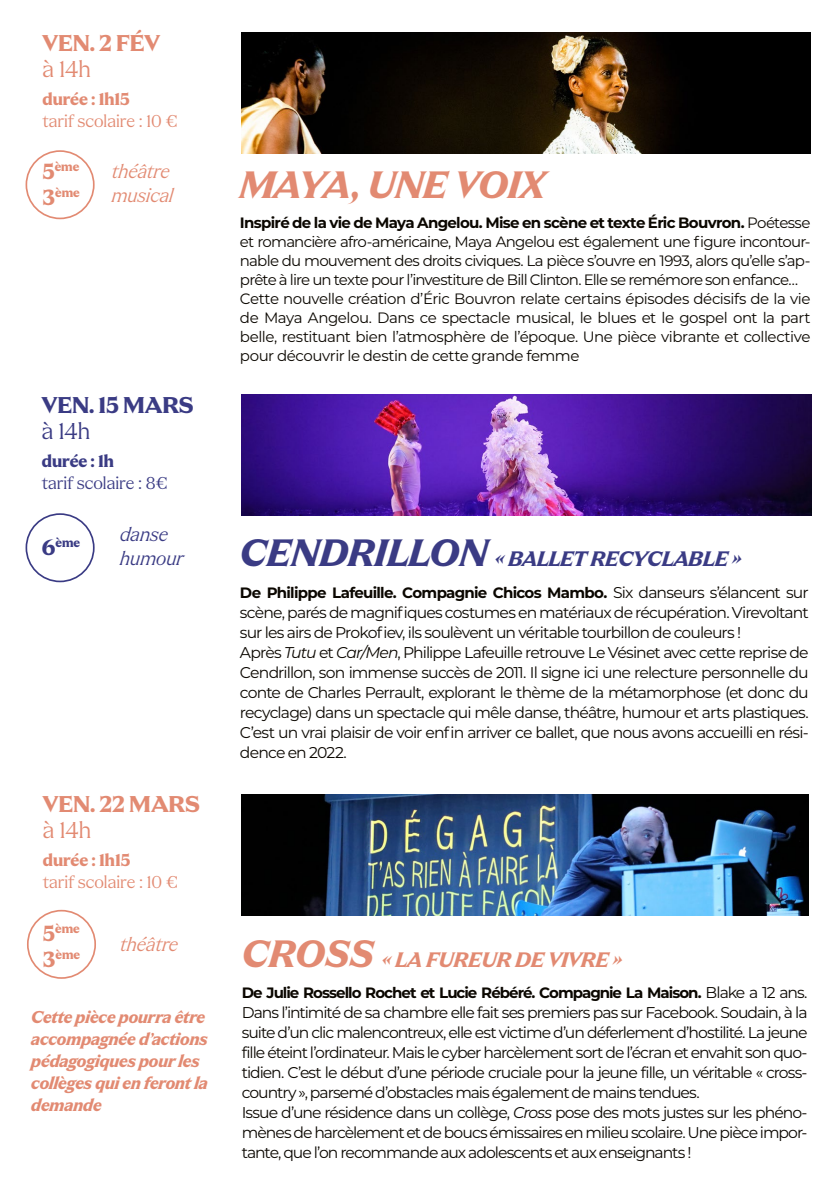
<style>
.page{position:relative;width:840px;height:1191px;background:#fff}
.page>*{position:absolute;margin:0;border:0;box-sizing:border-box;transform-origin:0 0}
.t1{font:italic 700 40px "Apris";letter-spacing:-.015em;color:#e28a72}
.t2{font:700 24px "Apris";color:#e28a72}
.t3{font:700 24px "Apris";color:#3a3b84}
.t4{font:24px "Apris";color:#e28a72}
.t5{font:24px "Apris";color:#3a3b84}
.t6{font:italic 700 22px "Apris";letter-spacing:-.015em;color:#3a3b84}
.t7{font:italic 700 22px "Apris";letter-spacing:.01em;color:#e28a72}
.t8{font:italic 20px/24px "Apris";color:#e28a72}
.t9{font:italic 20px/24px "Apris";color:#3a3b84}
.t10{font:italic 700 18px/22px "Apris";color:#e28a72}
.t11{font:18px "Apris";color:#e28a72}
.t12{font:700 18px "Apris";color:#e28a72}
.t13{font:18px "Apris";color:#3a3b84}
.t14{font:700 18px "Apris";color:#3a3b84}
.t15{font:15.6px/20px "Montserrat";letter-spacing:-.06em;color:#0b0700}
.t16{font:15px/19px "Montserrat";letter-spacing:-.04em;color:#0b0700}
.t17{font:700 15px "Montserrat";letter-spacing:-.06em;color:#0b0700}
.t18{font:700 13.4px/26px "Apris";color:#e28a72}
.t19{font:700 13.4px "Apris";color:#3a3b84}
.s1{font-size:23px}
.s2{font-weight:700}
.s3{font-size:40px}
.s4{font-weight:400;font-size:15.6px}
.s5{font-style:italic}
</style>
<div class="page">
<div style="left:26px;top:150px;width:69px;height:69px;border:2px solid #e28a72;border-radius:50%"></div>
<div style="left:27px;top:909px;width:69px;height:69px;border:2px solid #e28a72;border-radius:50%"></div>
<div style="left:26px;top:513px;width:69px;height:69px;border:2px solid #3a3b84;border-radius:50%"></div>
<img style="left:241px;top:33px;width:569px;height:120px">
<img style="left:242px;top:794px;width:566px;height:121px">
<img style="left:242px;top:395px;width:568px;height:120px">
<h2 class="t2" style="left:42px;top:28px;width:119px">VEN. 2 FÉV</h2>
<h2 class="t4" style="left:42px;top:55px;width:50px">à 14h</h2>
<p class="t12" style="left:42px;top:88px;width:89px">durée : 1h15</p>
<p class="t11" style="left:42px;top:110px;width:136px">tarif scolaire : 10 €</p>
<p class="t18" style="left:42px;top:154px;width:39px"><span class="s1">5</span>ème<br><span class="s1">3</span>ème</p>
<p class="t8" style="left:112px;top:159px;width:63px">théâtre musical</p>
<h2 class="t3" style="left:42px;top:390px;width:153px">VEN. 15 MARS</h2>
<h2 class="t5" style="left:42px;top:417px;width:50px">à 14h</h2>
<p class="t14" style="left:42px;top:450px;width:74px">durée : 1h</p>
<p class="t13" style="left:42px;top:472px;width:127px">tarif scolaire : 8€</p>
<p class="t19" style="left:42px;top:535px;width:40px"><span class="s1">6</span>ème</p>
<p class="t9" style="left:120px;top:523px;width:65px">danse humour</p>
<h2 class="t2" style="left:43px;top:790px;width:158px">VEN. 22 MARS</h2>
<h2 class="t4" style="left:43px;top:816px;width:50px">à 14h</h2>
<p class="t12" style="left:43px;top:850px;width:89px">durée : 1h15</p>
<p class="t11" style="left:43px;top:872px;width:136px">tarif scolaire : 10 €</p>
<p class="t18" style="left:43px;top:915px;width:39px"><span class="s1">5</span>ème<br><span class="s1">3</span>ème</p>
<p class="t8" style="left:120px;top:932px;width:59px">théâtre</p>
<p class="t10" style="left:31px;top:1006px;width:178px">Cette pièce pourra être accompagnée d’actions pédagogiques pour les collèges qui en feront la demande</p>
<h1 class="t1" style="left:240px;top:161px;width:306px">MAYA, UNE VOIX</h1>
<p class="t16" style="left:240px;top:213px;width:571px"><span class="s2">Inspiré de la vie de Maya Angelou. Mise en scène et texte Éric Bouvron.</span> Poétesse et romancière afro-américaine, Maya Angelou est également une figure incontour&shy;nable du mouvement des droits civiques. La pièce s’ouvre en 1993, alors qu’elle s’ap&shy;prête à lire un texte pour l’investiture de Bill Clinton. Elle se remémore son enfance… Cette nouvelle création d’Éric Bouvron relate certains épisodes décisifs de la vie de Maya Angelou. Dans ce spectacle musical, le blues et le gospel ont la part belle, restituant bien l’atmosphère de l’époque. Une pièce vibrante et collective pour découvrir le destin de cette grande femme</p>
<h3 class="t6" style="left:240px;top:545px;width:503px"><span class="s3">CENDRILLON</span> « BALLET RECYCLABLE »</h3>
<p class="t17" style="left:240px;top:582px;width:570px">De Philippe Lafeuille. Compagnie Chicos Mambo. <span class="s4">Six danseurs s’élancent sur</span></p>
<p class="t15" style="left:240px;top:602px;width:570px">scène, parés de magnifiques costumes en matériaux de récupération. Virevoltant sur les airs de Prokofiev, ils soulèvent un véritable tourbillon de couleurs !<br>Après <span class="s5">Tutu</span> et <span class="s5">Car/Men</span>, Philippe Lafeuille retrouve Le Vésinet avec cette reprise de Cendrillon, son immense succès de 2011. Il signe ici une relecture personnelle du conte de Charles Perrault, explorant le thème de la métamorphose (et donc du recyclage) dans un spectacle qui mêle danse, théâtre, humour et arts plastiques.<br>C’est un vrai plaisir de voir enfin arriver ce ballet, que nous avons accueilli en rési&shy;dence en 2022.</p>
<h3 class="t7" style="left:242px;top:946px;width:382px"><span class="s3">CROSS</span> « LA FUREUR DE VIVRE »</h3>
<p class="t17" style="left:242px;top:981px;width:567px">De Julie Rossello Rochet et Lucie Rébéré. Compagnie La Maison. <span class="s4">Blake a 12 ans.</span></p>
<p class="t15" style="left:241px;top:1001px;width:567px">Dans l’intimité de sa chambre elle fait ses premiers pas sur Facebook. Soudain, à la suite d’un clic malencontreux, elle est victime d’un déferlement d’hostilité. La jeune fille éteint l’ordinateur. Mais le cyber harcèlement sort de l’écran et envahit son quo&shy;tidien. C’est le début d’une période cruciale pour la jeune fille, un véritable « cross&shy;country », parsemé d’obstacles mais également de mains tendues.<br>Issue d’une résidence dans un collège, <span class="s5">Cross</span> pose des mots justes sur les phéno&shy;mènes de harcèlement et de boucs émissaires en milieu scolaire. Une pièce impor&shy;tante, que l’on recommande aux adolescents et aux enseignants !</p>
</div>
